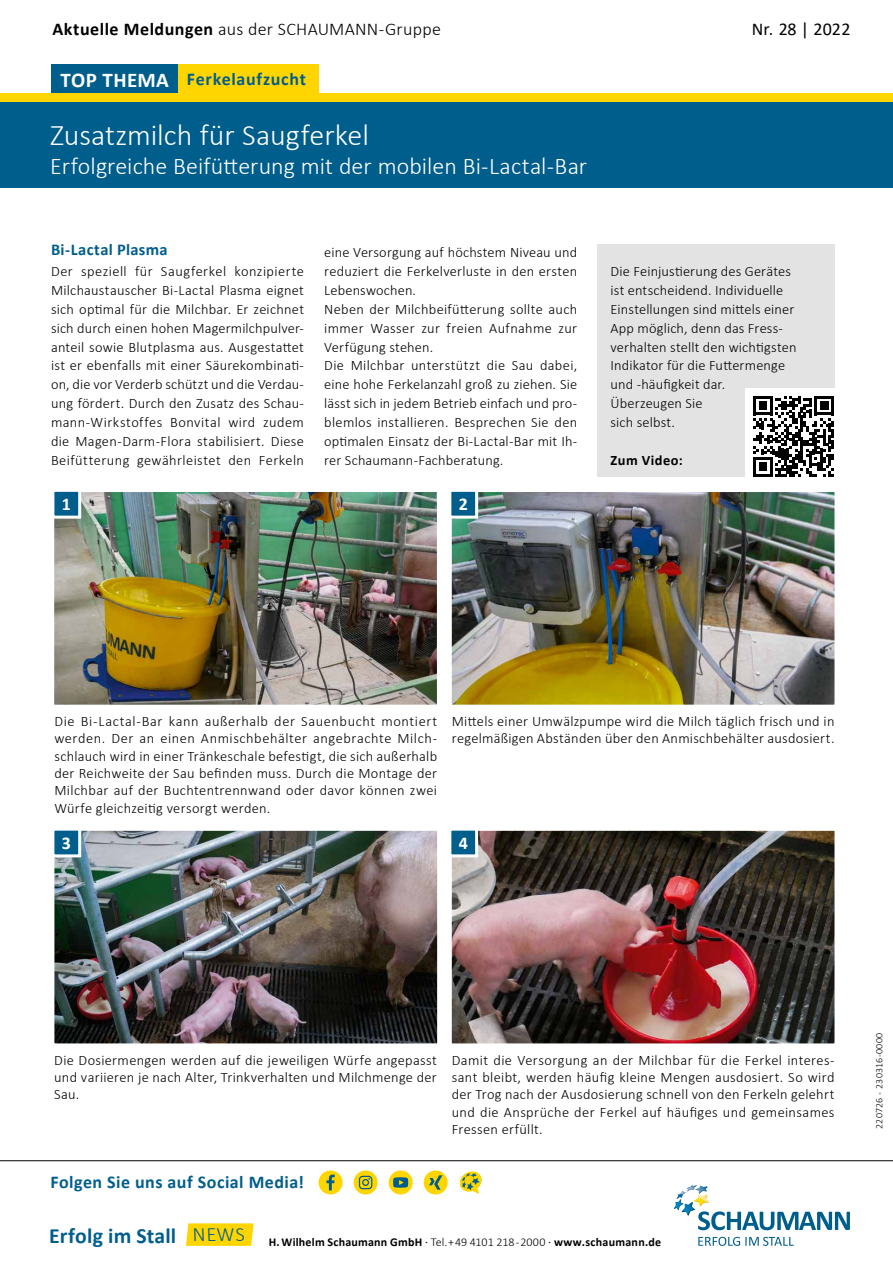
<style>
.page{position:relative;width:893px;height:1263px;background:#fff}
.page>*{position:absolute;margin:0;border:0;box-sizing:border-box;transform-origin:0 0}
.t1{font:300 30px "Calibri";color:#fff}
.t2{font:300 24px "Calibri";letter-spacing:.005em;color:#fff}
.t3{font:700 21.75px "Calibri";letter-spacing:.005em;color:#005e8d}
.t4{font:700 18px "Calibri";letter-spacing:.025em;color:#005e8d}
.t5{font:300 18px "Calibri";letter-spacing:.015em;color:#000}
.t6{font:18px "Calibri";letter-spacing:.005em;color:#000}
.t7{font:700 18px "Calibri";color:#fff}
.t8{font:700 16.5px "Calibri";letter-spacing:.02em;color:#005e8d}
.t9{font:300 14.4px/18.9px "Calibri";letter-spacing:.015em;color:#000;text-align:justify}
.t10{font:700 14.4px "Calibri";letter-spacing:.035em;color:#000}
.t11{font:700 12px "Calibri";letter-spacing:.02em;color:#000}
.t12{font:300 9.9px "Calibri";letter-spacing:.025em;color:#000}
.s1{font-weight:700}
.s2{font-size:21px;color:#fff}
.s3{font-weight:300;font-size:20.4px}
.s4{font-weight:400}
.s5{font-weight:300}
</style>
<div class="page">
<svg style="left:186px;top:1223px;width:68px;height:23px;background:#ffd70f"></svg>
<svg style="left:698px;top:1237px;width:96px;height:9px"></svg>
<svg style="left:674px;top:1185px;width:176px;height:45px"></svg>
<div style="left:319px;top:1170px;width:24px;height:24px;background:#ffd500;border-radius:50%"></div>
<svg style="left:326px;top:1174px;width:9px;height:16px"></svg>
<svg style="left:354px;top:1170px;width:24px;height:24px"></svg>
<svg style="left:359px;top:1176px;width:13px;height:13px"></svg>
<div style="left:389px;top:1170px;width:24px;height:24px;background:#ffd500;border-radius:50%"></div>
<svg style="left:393px;top:1177px;width:15px;height:11px"></svg>
<div style="left:424px;top:1170px;width:24px;height:24px;background:#ffd500;border-radius:50%"></div>
<svg style="left:429px;top:1175px;width:13px;height:15px"></svg>
<svg style="left:459px;top:1171px;width:23px;height:23px"></svg>
<hr style="left:0;top:1160px;width:893px;height:1px;background:#000">
<img style="left:54px;top:830px;width:384px;height:214px">
<svg style="left:54px;top:830px;width:29px;height:29px"></svg>
<img style="left:451px;top:830px;width:384px;height:214px">
<svg style="left:451px;top:830px;width:29px;height:29px"></svg>
<img style="left:54px;top:492px;width:383px;height:213px">
<svg style="left:54px;top:491px;width:29px;height:29px"></svg>
<img style="left:451px;top:492px;width:384px;height:213px">
<svg style="left:451px;top:491px;width:29px;height:29px"></svg>
<div style="left:597px;top:244px;width:237px;height:232px;background:#e3e3e3"></div>
<div style="left:745px;top:388px;width:95px;height:91px;background:#fff"></div>
<svg style="left:753px;top:396px;width:81px;height:81px"></svg>
<div style="left:51px;top:64px;width:128px;height:30px;background:#005e8d"></div>
<div style="left:179px;top:64px;width:140px;height:30px;background:#ffd500"></div>
<div style="left:0;top:102px;width:893px;height:85px;background:#005e8d"></div>
<div style="left:0;top:94px;width:893px;height:8px;background:#ffd500"></div>
<p class="t5" style="left:52px;top:18px;width:390px"><span class="s1">Aktuelle Meldungen</span> aus der SCHAUMANN-Gruppe</p>
<p class="t6" style="left:752px;top:16px;width:100px">Nr. 28 | 2022</p>
<p class="t4" style="left:61px;top:67px;width:247px"><span class="s2">TOP THEMA</span> Ferkelaufzucht</p>
<h1 class="t1" style="left:50px;top:116px;width:320px">Zusatzmilch für Saugferkel</h1>
<h2 class="t2" style="left:50px;top:151px;width:539px">Erfolgreiche Beifütterung mit der mobilen Bi-Lactal-Bar</h2>
<p class="t8" style="left:51px;top:237px;width:118px">Bi-Lactal Plasma</p>
<p class="t9" style="left:51px;top:262px;width:255px">Der speziell für Saugferkel konzipierte Milchaustauscher Bi-Lactal Plasma eignet sich optimal für die Milchbar. Er zeichnet sich durch einen hohen Magermilchpulver&shy;anteil sowie Blutplasma aus. Ausgestattet ist er ebenfalls mit einer Säurekombinati&shy;on, die vor Verderb schützt und die Verdau&shy;ung fördert. Durch den Zusatz des Schau&shy;mann-Wirkstoffes Bonvital wird zudem die Magen-Darm-Flora stabilisiert. Diese Beifütterung gewährleistet den Ferkeln</p>
<p class="t9" style="left:324px;top:243px;width:255px;text-align:left">eine Versorgung auf höchstem Niveau und reduziert die Ferkelverluste in den ersten Lebenswochen.<br>Neben der Milchbeifütterung sollte auch immer Wasser zur freien Aufnahme zur Verfügung stehen.<br>Die Milchbar unterstützt die Sau dabei, eine hohe Ferkelanzahl groß zu ziehen. Sie lässt sich in jedem Betrieb einfach und pro&shy;blemlos installieren. Besprechen Sie den optimalen Einsatz der Bi-Lactal-Bar mit Ih&shy;rer Schaumann-Fachberatung.</p>
<p class="t7" style="left:62px;top:492px;width:11px">1</p>
<p class="t7" style="left:459px;top:492px;width:11px">2</p>
<p class="t9" style="left:611px;top:262px;width:188px;text-align:left">Die Feinjustierung des Gerätes ist entscheidend. Individuelle<br>Einstellungen sind mittels einer<br>App möglich, denn das Fress&shy;verhalten stellt den wichtigsten<br>Indikator für die Futtermenge und -häufigkeit dar.<br>Überzeugen Sie<br>sich selbst.</p>
<p class="t10" style="left:611px;top:450px;width:74px">Zum Video:</p>
<p class="t9" style="left:54px;top:712px;width:384px;line-height:17.2px">Die Bi-Lactal-Bar kann außerhalb der Sauenbucht montiert werden. Der an einen Anmischbehälter angebrachte Milch&shy;schlauch wird in einer Tränkeschale befestigt, die sich außerhalb der Reichweite der Sau befinden muss. Durch die Montage der Milchbar auf der Buchtentrennwand oder davor können zwei Würfe gleichzeitig versorgt werden.</p>
<p class="t9" style="left:452px;top:712px;width:384px;line-height:17.2px">Mittels einer Umwälzpumpe wird die Milch täglich frisch und in regelmäßigen Abständen über den Anmischbehälter ausdosiert.</p>
<p class="t7" style="left:62px;top:830px;width:11px">3</p>
<p class="t7" style="left:459px;top:830px;width:11px">4</p>
<p class="t9" style="left:54px;top:1051px;width:384px;line-height:17.2px">Die Dosiermengen werden auf die jeweiligen Würfe angepasst und variieren je nach Alter, Trinkverhalten und Milchmenge der Sau.</p>
<p class="t9" style="left:452px;top:1051px;width:384px;line-height:17.2px">Damit die Versorgung an der Milchbar für die Ferkel interes&shy;sant bleibt, werden häufig kleine Mengen ausdosiert. So wird der Trog nach der Ausdosierung schnell von den Ferkeln gelehrt und die Ansprüche der Ferkel auf häufiges und gemeinsames Fressen erfüllt.</p>
<p class="t4" style="left:50px;top:1169px;width:255px">Folgen Sie uns auf Social Media!</p>
<h3 class="t3" style="left:49px;top:1220px;width:198px">Erfolg im Stall <span class="s3">NEWS</span></h3>
<p class="t11" style="left:269px;top:1233px;width:394px">H. Wilhelm Schaumann GmbH <span class="s4">·</span> <span class="s5">Tel. + 49 4101 218 - 2000</span> <span class="s4">·</span> www.schaumann.de</p>
<p class="t12" style="left:873px;top:1129px;width:97px;rotate:-90deg">220726 - 230316-0000</p>
</div>
